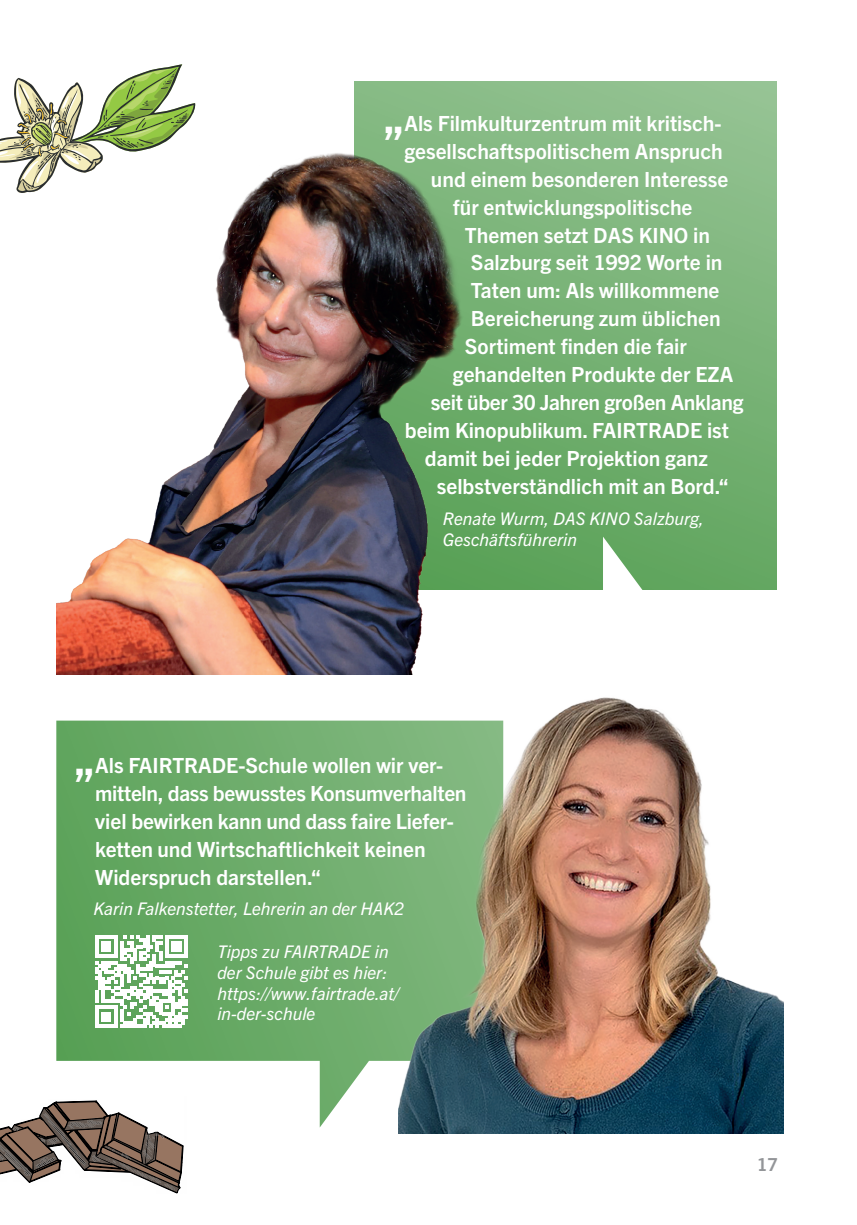
<style>
.page{position:relative;width:857px;height:1225px;background:#fff}
.page>*{position:absolute;margin:0;border:0;box-sizing:border-box;transform-origin:0 0}
.t1{font:700 21px/28px "Trade Gothic Next LT Pro";color:#fff}
.t2{font:700 18px "Trade Gothic Next LT Pro";color:#939598}
.t3{font:italic 17.4px/21px "Trade Gothic Next LT Pro";color:#fff}
.s1{font-size:44px}
</style>
<div class="page">
<div style="left:354px;top:82px;width:422px;height:508px;background:linear-gradient(to bottom,#91c18f,#5fa45c)"></div>
<svg style="left:602px;top:536px;width:51px;height:54px"></svg>
<svg style="left:56px;top:720px;width:342px;height:407px;fill:#6dac6b"></svg>
<svg style="left:95px;top:935px;width:92px;height:93px"></svg>
<img style="left:398px;top:674px;width:384px;height:459px">
<img style="left:57px;top:133px;width:433px;height:541px">
<img style="left:56px;top:1096px;width:131px;height:59px">
<svg style="left:40px;top:1101px;width:143px;height:92px"></svg>
<img style="left:0;top:1113px;width:174px;height:76px">
<svg style="left:0;top:64px;width:196px;height:129px"></svg>
<p class="t1" style="left:382px;top:108px;width:340px"><span class="s1">„</span>Als Filmkulturzentrum mit kritisch-</p>
<p class="t1" style="left:404px;top:136px;width:319px">gesellschaftspolitischem Anspruch</p>
<p class="t1" style="left:430px;top:164px;width:299px">und einem besonderen Interesse</p>
<p class="t1" style="left:452px;top:191px;width:241px">für entwicklungspolitische</p>
<p class="t1" style="left:464px;top:219px;width:246px">Themen setzt DAS KINO in</p>
<p class="t1" style="left:470px;top:247px;width:253px">Salzburg seit 1992 Worte in</p>
<p class="t1" style="left:470px;top:275px;width:250px">Taten um: Als willkommene</p>
<p class="t1" style="left:470px;top:303px;width:251px">Bereicherung zum üblichen</p>
<p class="t1" style="left:464px;top:331px;width:223px">Sortiment finden die fair</p>
<p class="t1" style="left:452px;top:359px;width:282px">gehandelten Produkte der EZA</p>
<p class="t1" style="left:430px;top:387px;width:314px">seit über 30 Jahren großen Anklang</p>
<p class="t1" style="left:404px;top:415px;width:325px">beim Kinopublikum. FAIRTRADE ist</p>
<p class="t1" style="left:424px;top:443px;width:284px">damit bei jeder Projektion ganz</p>
<p class="t1" style="left:436px;top:471px;width:293px">selbstverständlich mit an Bord.“</p>
<p class="t3" style="left:442px;top:507px;width:262px">Renate Wurm, DAS KINO Salzburg,<br>Geschäftsführerin</p>
<p class="t1" style="left:95px;top:750px;width:372px;text-indent:-22px"><span class="s1">„</span>Als FAIRTRADE-Schule wollen wir ver&shy;mitteln, dass bewusstes Konsumverhalten viel bewirken kann und dass faire Liefer&shy;ketten und Wirtschaftlichkeit keinen Widerspruch darstellen.“</p>
<p class="t3" style="left:93px;top:897px;width:312px">Karin Falkenstetter, Lehrerin an der HAK2</p>
<p class="t3" style="left:217px;top:939px;width:183px">Tipps zu FAIRTRADE in der Schule gibt es hier: https://www.fairtrade.at/ in-der-schule</p>
<p class="t2" style="left:756px;top:1151px;width:22px">17</p>
</div>
